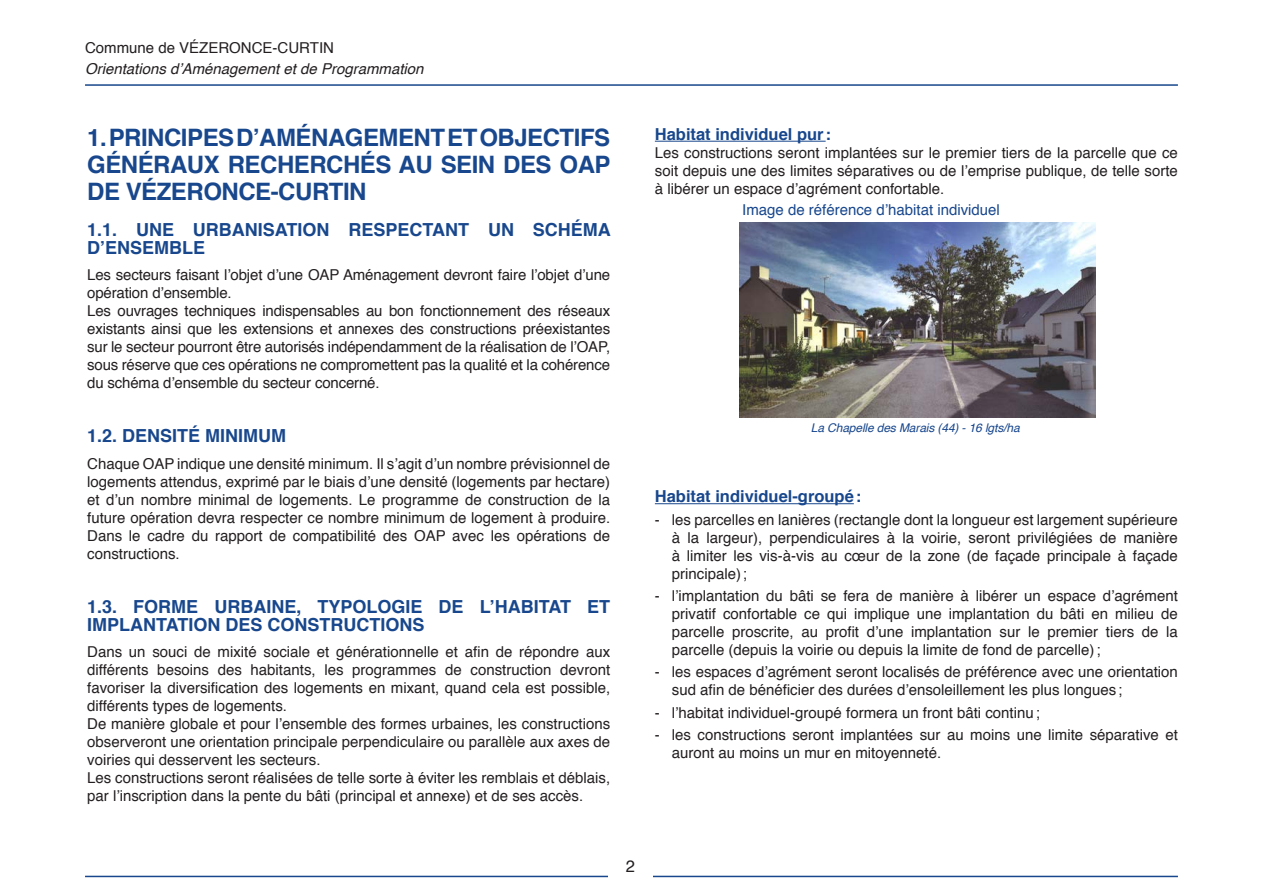
<style>
.page{position:relative;width:1263px;height:893px;background:#fff}
.page>*{position:absolute;margin:0;border:0;box-sizing:border-box;transform-origin:0 0}
._1{font:700 24px/27px "Helvetica";letter-spacing:-.02em;color:#18478d;text-align:justify}
._1_1{font:700 18px/18px "Helvetica";color:#18478d}
.A{font:700 16.5px "Helvetica";color:#18478d}
.t1{font:16.5px "Helvetica";color:#231f20}
.Texte{font:15px/18px "Helvetica";color:#231f20;text-align:justify}
.Enumeration{font:15px/18px "Helvetica";color:#231f20;text-align:justify}
.t2{font:italic 15px "Helvetica";color:#231f20}
.Texte-2{font:15px "Helvetica";color:#18478d}
.Legende_photo{font:italic 12px "Helvetica";letter-spacing:-.01em;color:#18478d}
</style>
<div class="page">
<hr style="left:85px;top:876px;width:1093px;height:1px;background:#18478d">
<hr style="left:85px;top:84px;width:1093px;height:2px;background:#18478d">
<div style="left:608px;top:860px;width:45px;height:33px;background:#fff"></div>
<hr style="left:655px;top:141px;width:171px;height:1px;background:#18478d">
<hr style="left:655px;top:503px;width:199px;height:1px;background:#18478d">
<img style="left:740px;top:222px;width:356px;height:196px">
<p class="Texte" style="left:85px;top:39px;width:250px">Commune de VÉZERONCE-CURTIN</p>
<p class="t2" style="left:85px;top:57px;width:340px">Orientations d’Aménagement et de Programmation</p>
<p class="_1" style="left:87px;top:124px;width:525px">1.PRINCIPESD’AMÉNAGEMENTETOBJECTIFS GÉNÉRAUX RECHERCHÉS AU SEIN DES OAP DE VÉZERONCE-CURTIN</p>
<p class="_1_1" style="left:87px;top:220px;width:525px">1.1. UNE URBANISATION RESPECTANT UN SCHÉMA<br>D’ENSEMBLE</p>
<p class="Texte" style="left:87px;top:266px;width:524px">Les secteurs faisant l’objet d’une OAP Aménagement devront faire l’objet d’une opération d’ensemble.</p>
<p class="Texte" style="left:87px;top:302px;width:525px">Les ouvrages techniques indispensables au bon fonctionnement des réseaux existants ainsi que les extensions et annexes des constructions préexistantes sur le secteur pourront être autorisés indépendamment de la réalisation de l’OAP, sous réserve que ces opérations ne compromettent pas la qualité et la cohérence du schéma d’ensemble du secteur concerné.</p>
<p class="_1_1" style="left:87px;top:427px;width:201px">1.2. DENSITÉ MINIMUM</p>
<p class="Texte" style="left:87px;top:455px;width:525px">Chaque OAP indique une densité minimum. Il s’agit d’un nombre prévisionnel de logements attendus, exprimé par le biais d’une densité (logements par hectare) et d’un nombre minimal de logements. Le programme de construction de la future opération devra respecter ce nombre minimum de logement à produire.<br>Dans le cadre du rapport de compatibilité des OAP avec les opérations de constructions.</p>
<p class="_1_1" style="left:87px;top:597px;width:524px">1.3. FORME URBAINE, TYPOLOGIE DE L’HABITAT ET<br>IMPLANTATION DES CONSTRUCTIONS</p>
<p class="Texte" style="left:87px;top:643px;width:524px">Dans un souci de mixité sociale et générationnelle et afin de répondre aux différents besoins des habitants, les programmes de construction devront favoriser la diversification des logements en mixant, quand cela est possible, différents types de logements.</p>
<p class="Texte" style="left:87px;top:715px;width:524px">De manière globale et pour l’ensemble des formes urbaines, les constructions observeront une orientation principale perpendiculaire ou parallèle aux axes de voiries qui desservent les secteurs.</p>
<p class="Texte" style="left:87px;top:769px;width:524px">Les constructions seront réalisées de telle sorte à éviter les remblais et déblais, par l’inscription dans la pente du bâti (principal et annexe) et de ses accès.</p>
<p class="A" style="left:655px;top:121px;width:178px">Habitat individuel pur:</p>
<p class="Texte" style="left:655px;top:144px;width:525px">Les constructions seront implantées sur le premier tiers de la parcelle que ce soit depuis une des limites séparatives ou de l’emprise publique, de telle sorte à libérer un espace d’agrément confortable.</p>
<p class="Texte-2" style="left:742px;top:198px;width:259px">Image de référence d’habitat individuel</p>
<p class="Legende_photo" style="left:811px;top:418px;width:210px">La Chapelle des Marais (44) - 16 lgts/ha</p>
<p class="A" style="left:655px;top:483px;width:208px">Habitat individuel-groupé:</p>
<p class="Enumeration" style="left:672px;top:511px;width:507px;text-indent:-17px">- les parcelles en lanières (rectangle dont la longueur est largement supérieure à la largeur), perpendiculaires à la voirie, seront privilégiées de manière à limiter les vis-à-vis au cœur de la zone (de façade principale à façade principale);</p>
<p class="Enumeration" style="left:672px;top:587px;width:507px;text-indent:-17px">- l’implantation du bâti se fera de manière à libérer un espace d’agrément privatif confortable ce qui implique une implantation du bâti en milieu de parcelle proscrite, au profit d’une implantation sur le premier tiers de la parcelle (depuis la voirie ou depuis la limite de fond de parcelle);</p>
<p class="Enumeration" style="left:672px;top:663px;width:507px;text-indent:-17px">- les espaces d’agrément seront localisés de préférence avec une orientation sud afin de bénéficier des durées d’ensoleillement les plus longues ;</p>
<p class="Enumeration" style="left:655px;top:704px;width:386px">- l’habitat individuel-groupé formera un front bâti continu;</p>
<p class="Enumeration" style="left:672px;top:726px;width:507px;text-indent:-17px">- les constructions seront implantées sur au moins une limite séparative et auront au moins un mur en mitoyenneté.</p>
<p class="t1" style="left:626px;top:854px;width:11px">2</p>
</div>
